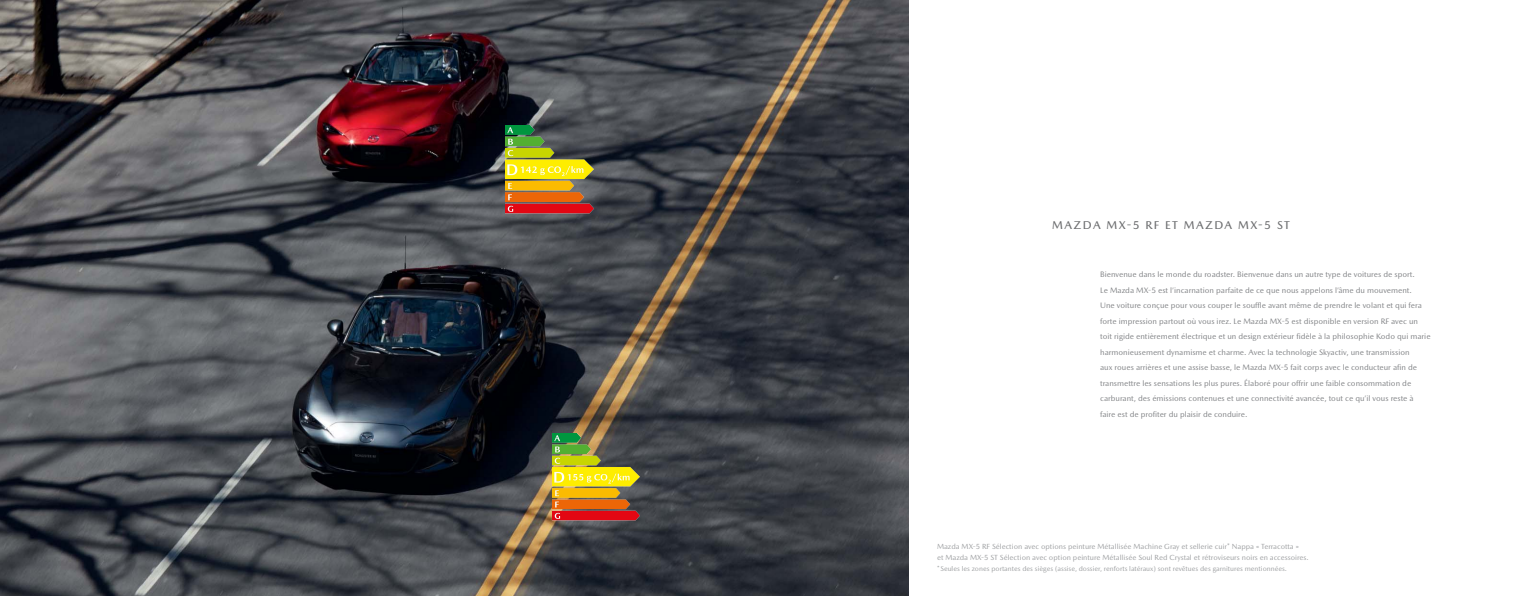
<style>
.page{position:relative;width:1531px;height:596px;background:#fff}
.page>*{position:absolute;margin:0;border:0;box-sizing:border-box;transform-origin:0 0}
.t1{font:500 11.5px "Mazda Type Cyrillic";letter-spacing:.125em;color:#6d6e70}
.t2{font:8px/15.5px "Mazda Type Cyrillic";color:#808285}
.t3{font:7.5px/10.5px "Mazda Type Cyrillic";color:#9d9fa1}
.t4{font:7px "Mazda Type Cyrillic";color:#9d9fa1}
</style>
<div class="page">
<img style="left:0;top:0;width:909px;height:595px">
<img style="left:552px;top:433px;width:88px;height:87px">
<img style="left:506px;top:126px;width:87px;height:87px">
<h1 class="t1" style="left:1052px;top:220px;width:239px">MAZDA MX-5 RF ET MAZDA MX-5 ST</h1>
<p class="t2" style="left:1100px;top:267px;width:332px">Bienvenue dans le monde du roadster. Bienvenue dans un autre type de voitures de sport.<br>Le Mazda MX-5 est l’incarnation parfaite de ce que nous appelons l’âme du mouvement.<br>Une voiture conçue pour vous couper le souffle avant même de prendre le volant et qui fera forte impression partout où vous irez. Le Mazda MX-5 est disponible en version RF avec un toit rigide entièrement électrique et un design extérieur fidèle à la philosophie Kodo qui marie harmonieusement dynamisme et charme. Avec la technologie Skyactiv, une transmission<br>aux roues arrières et une assise basse, le Mazda MX-5 fait corps avec le conducteur afin de transmettre les sensations les plus pures. Élaboré pour offrir une faible consommation de carburant, des émissions contenues et une connectivité avancée, tout ce qu’il vous reste à faire est de profiter du plaisir de conduire.</p>
<p class="t3" style="left:937px;top:542px;width:373px">Mazda MX-5 RF Sélection avec options peinture Métallisée Machine Gray et sellerie cuir* Nappa « Terracotta »<br>et Mazda MX-5 ST Sélection avec option peinture Métallisée Soul Red Crystal et rétroviseurs noirs en accessoires.</p>
<p class="t4" style="left:937px;top:565px;width:351px">* Seules les zones portantes des sièges (assise, dossier, renforts latéraux) sont revêtues des garnitures mentionnées.</p>
</div>
